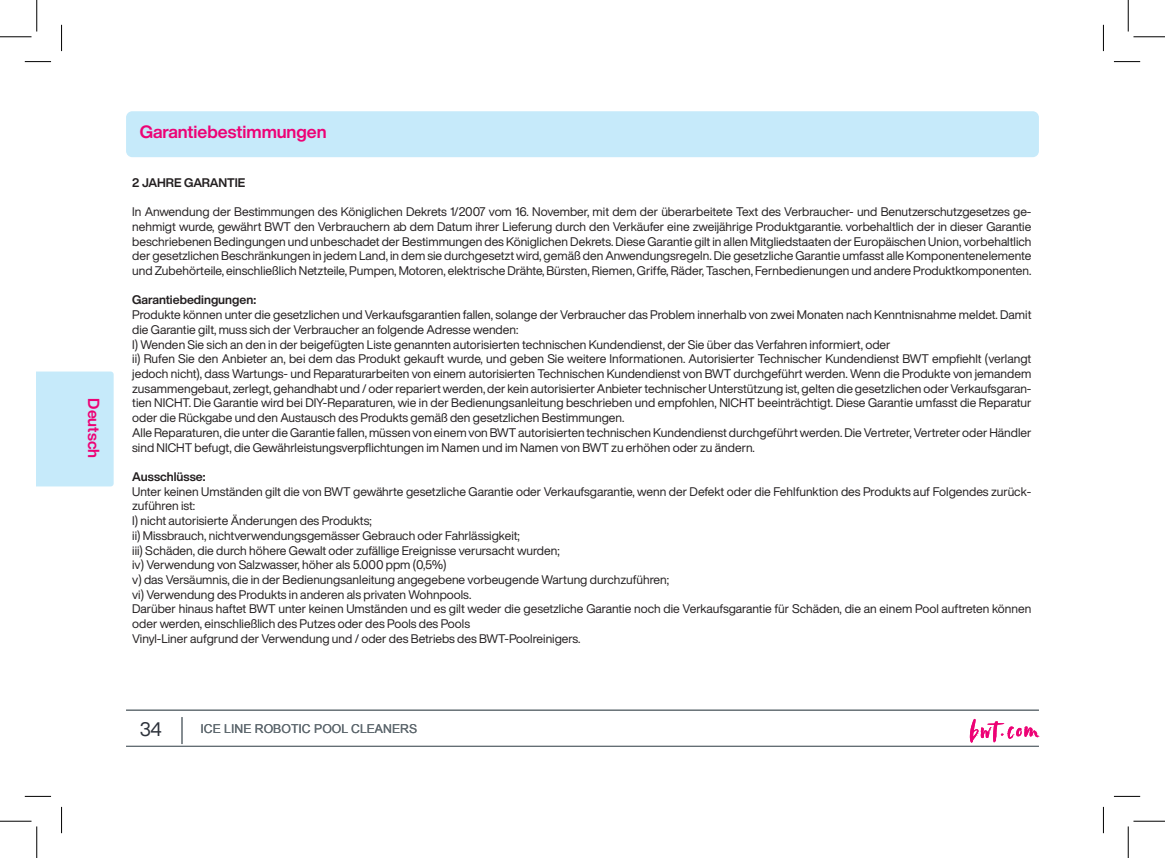
<style>
.page{position:relative;width:1165px;height:858px;background:#fff}
.page>*{position:absolute;margin:0;border:0;box-sizing:border-box;transform-origin:0 0}
.t1{font:19.25px "Helvetica Now Display";color:#2d323b}
.t2{font:700 17.5px "Helvetica Now Display";color:#ed0275}
.t3{font:700 15.75px "Helvetica Now Display";color:#ed0275}
.t4{font:12.25px/14.7px "Helvetica Now Display";color:#231f20}
.t5{font:700 12.25px "Helvetica Now Display";color:#231f20}
.t6{font:12.25px "Arial";color:#5f696f}
</style>
<div class="page">
<hr style="left:126px;top:745px;width:913px;height:1px;background:#5f696f">
<hr style="left:126px;top:709px;width:913px;height:1px;background:#5f696f">
<svg style="left:182px;top:717px;width:1px;height:26px"></svg>
<svg style="left:970px;top:718px;width:69px;height:24px"></svg>
<div style="left:37px;top:371px;width:77px;height:115px;background:#c6eafa"></div>
<div style="left:126px;top:111px;width:913px;height:46px;background:#c6eafa;border-radius:6px"></div>
<svg style="left:25px;top:61px;width:26px;height:1px"></svg>
<svg style="left:1114px;top:61px;width:26px;height:1px"></svg>
<svg style="left:25px;top:795px;width:26px;height:1px"></svg>
<svg style="left:1114px;top:795px;width:26px;height:1px"></svg>
<svg style="left:61px;top:25px;width:1px;height:26px"></svg>
<svg style="left:61px;top:806px;width:1px;height:26px"></svg>
<svg style="left:1103px;top:25px;width:1px;height:26px"></svg>
<svg style="left:1103px;top:806px;width:1px;height:26px"></svg>
<hr style="left:0;top:36px;width:32px;height:1px;background:#000">
<hr style="left:1133px;top:36px;width:32px;height:1px;background:#000">
<hr style="left:0;top:820px;width:32px;height:1px;background:#000">
<hr style="left:1133px;top:820px;width:32px;height:1px;background:#000">
<hr style="left:36px;top:0;width:1px;height:32px;background:#000">
<hr style="left:36px;top:826px;width:1px;height:31px;background:#000">
<hr style="left:1128px;top:0;width:1px;height:32px;background:#000">
<hr style="left:1128px;top:826px;width:1px;height:31px;background:#000">
<p class="t3" style="left:105px;top:398px;width:61px;rotate:90deg">Deutsch</p>
<p class="t2" style="left:140px;top:120px;width:189px">Garantiebestimmungen</p>
<p class="t5" style="left:132px;top:174px;width:115px">2 JAHRE GARANTIE</p>
<p class="t4" style="left:132px;top:204px;width:901px;text-align:justify">In Anwendung der Bestimmungen des Königlichen Dekrets 1/2007 vom 16. November, mit dem der überarbeitete Text des Verbraucher- und Benutzerschutzgesetzes ge&shy;nehmigt wurde, gewährt BWT den Verbrauchern ab dem Datum ihrer Lieferung durch den Verkäufer eine zweijährige Produktgarantie. vorbehaltlich der in dieser Garantie beschriebenen Bedingungen und unbeschadet der Bestimmungen des Königlichen Dekrets. Diese Garantie gilt in allen Mitgliedstaaten der Europäischen Union, vorbehaltlich der gesetzlichen Beschränkungen in jedem Land, in dem sie durchgesetzt wird, gemäß den Anwendungsregeln. Die gesetzliche Garantie umfasst alle Komponentenelemente und Zubehörteile, einschließlich Netzteile, Pumpen, Motoren, elektrische Drähte, Bürsten, Riemen, Griffe, Räder, Taschen, Fernbedienungen und andere Produktkomponenten.</p>
<p class="t5" style="left:132px;top:291px;width:125px">Garantiebedingungen:</p>
<p class="t4" style="left:132px;top:307px;width:901px">Produkte können unter die gesetzlichen und Verkaufsgarantien fallen, solange der Verbraucher das Problem innerhalb von zwei Monaten nach Kenntnisnahme meldet. Damit die Garantie gilt, muss sich der Verbraucher an folgende Adresse wenden:</p>
<p class="t4" style="left:132px;top:337px;width:760px">I) Wenden Sie sich an den in der beigefügten Liste genannten autorisierten technischen Kundendienst, der Sie über das Verfahren informiert, oder</p>
<p class="t4" style="left:132px;top:351px;width:901px;text-align:justify">ii) Rufen Sie den Anbieter an, bei dem das Produkt gekauft wurde, und geben Sie weitere Informationen. Autorisierter Technischer Kundendienst BWT empfiehlt (verlangt jedoch nicht), dass Wartungs- und Reparaturarbeiten von einem autorisierten Technischen Kundendienst von BWT durchgeführt werden. Wenn die Produkte von jemandem zusammengebaut, zerlegt, gehandhabt und / oder repariert werden, der kein autorisierter Anbieter technischer Unterstützung ist, gelten die gesetzlichen oder Verkaufsgaran&shy;tien NICHT. Die Garantie wird bei DIY-Reparaturen, wie in der Bedienungsanleitung beschrieben und empfohlen, NICHT beeinträchtigt. Diese Garantie umfasst die Reparatur oder die Rückgabe und den Austausch des Produkts gemäß den gesetzlichen Bestimmungen.</p>
<p class="t4" style="left:132px;top:425px;width:901px">Alle Reparaturen, die unter die Garantie fallen, müssen von einem von BWT autorisierten technischen Kundendienst durchgeführt werden. Die Vertreter, Vertreter oder Händler sind NICHT befugt, die Gewährleistungsverpflichtungen im Namen und im Namen von BWT zu erhöhen oder zu ändern.</p>
<p class="t5" style="left:132px;top:468px;width:75px">Ausschlüsse:</p>
<p class="t4" style="left:132px;top:484px;width:901px">Unter keinen Umständen gilt die von BWT gewährte gesetzliche Garantie oder Verkaufsgarantie, wenn der Defekt oder die Fehlfunktion des Produkts auf Folgendes zurück&shy;zuführen ist:</p>
<p class="t4" style="left:132px;top:513px;width:241px">I) nicht autorisierte Änderungen des Produkts;</p>
<p class="t4" style="left:132px;top:528px;width:389px">ii) Missbrauch, nichtverwendungsgemässer Gebrauch oder Fahrlässigkeit;</p>
<p class="t4" style="left:132px;top:542px;width:429px">iii) Schäden, die durch höhere Gewalt oder zufällige Ereignisse verursacht wurden;</p>
<p class="t4" style="left:132px;top:557px;width:316px">iv) Verwendung von Salzwasser, höher als 5.000 ppm (0,5%)</p>
<p class="t4" style="left:132px;top:572px;width:538px">v) das Versäumnis, die in der Bedienungsanleitung angegebene vorbeugende Wartung durchzuführen;</p>
<p class="t4" style="left:132px;top:586px;width:341px">vi) Verwendung des Produkts in anderen als privaten Wohnpools.</p>
<p class="t4" style="left:132px;top:601px;width:901px">Darüber hinaus haftet BWT unter keinen Umständen und es gilt weder die gesetzliche Garantie noch die Verkaufsgarantie für Schäden, die an einem Pool auftreten können oder werden, einschließlich des Putzes oder des Pools des Pools</p>
<p class="t4" style="left:132px;top:631px;width:450px">Vinyl-Liner aufgrund der Verwendung und / oder des Betriebs des BWT-Poolreinigers.</p>
<h1 class="t1" style="left:140px;top:715px;width:24px">34</h1>
<p class="t6" style="left:200px;top:720px;width:218px">ICE LINE ROBOTIC POOL CLEANERS</p>
</div>
